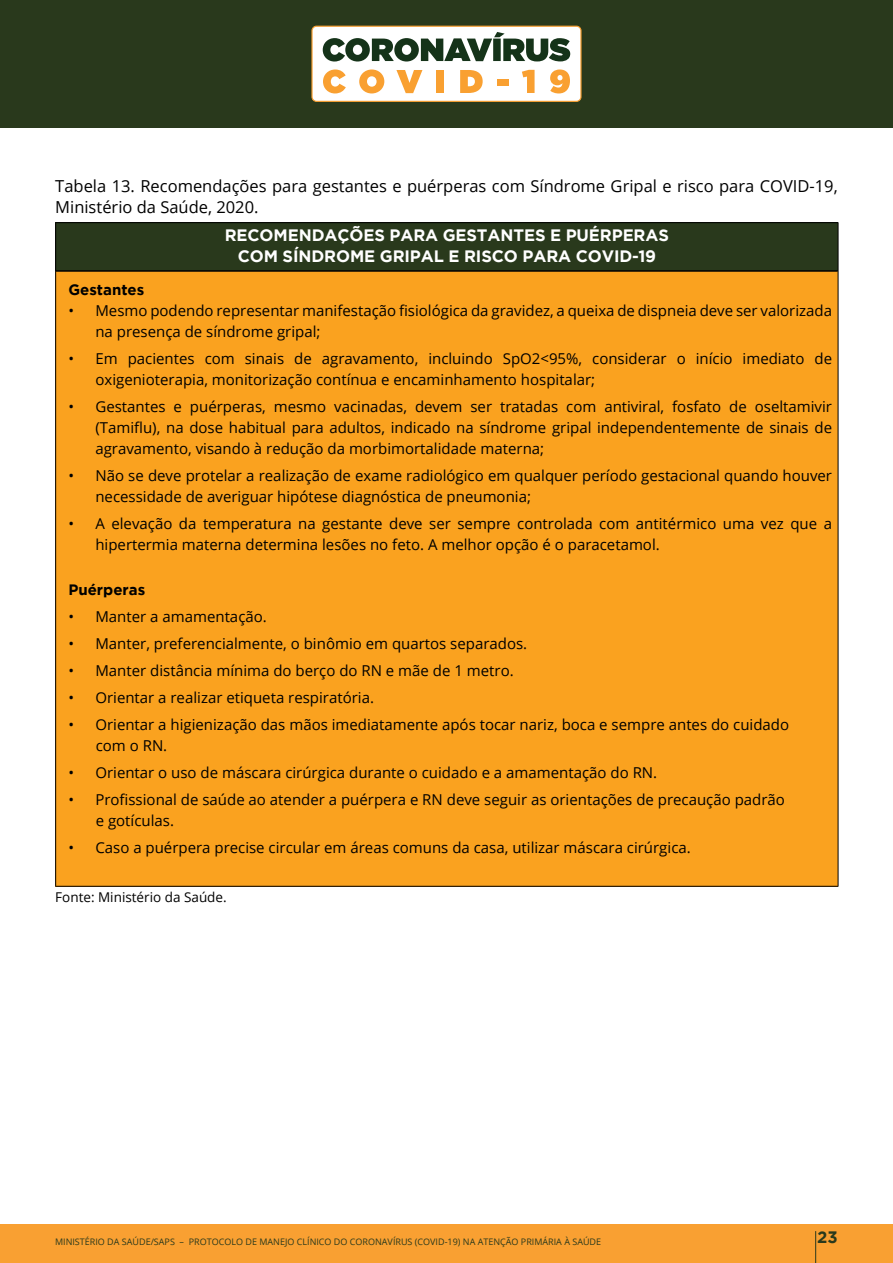
<style>
.page{position:relative;width:893px;height:1263px;background:#fff}
.page>*{position:absolute;margin:0;border:0;box-sizing:border-box;transform-origin:0 0}
.t1{font:16.5px/21px "Open Sans";color:#000}
.t2{font:700 16.5px "Gotham";letter-spacing:-.005em;color:#fff}
.t3{font:700 16.5px "Gotham";color:#29391c}
.t4{font:15px/21px "Open Sans";color:#000}
.t5{font:700 15px "Gotham";color:#000}
.t6{font:13.5px "Open Sans";color:#000}
.t7{font:9px "Open Sans";color:#29391c}
</style>
<div class="page">
<div style="left:0;top:1225px;width:893px;height:38px;background:#f9a032"></div>
<div style="left:0;top:0;width:893px;height:128px;background:#29391c"></div>
<svg style="left:311px;top:26px;width:271px;height:76px;background:#d1cab5"></svg>
<hr style="left:815px;top:1231px;width:1px;height:32px;background:#29391c">
<div style="left:56px;top:223px;width:782px;height:48px;background:#29391c"></div>
<div style="left:56px;top:271px;width:782px;height:615px;background:#faa21f"></div>
<hr style="left:56px;top:270px;width:782px;height:2px;background:#000">
<hr style="left:55px;top:222px;width:783px;height:1px;background:#000">
<hr style="left:55px;top:223px;width:1px;height:48px;background:#000">
<hr style="left:838px;top:223px;width:1px;height:48px;background:#000">
<hr style="left:55px;top:271px;width:1px;height:615px;background:#000">
<hr style="left:838px;top:271px;width:1px;height:615px;background:#000">
<hr style="left:55px;top:886px;width:783px;height:1px;background:#000">
<p class="t1" style="left:55px;top:175px;width:784px">Tabela 13. Recomendações para gestantes e puérperas com Síndrome Gripal e risco para COVID-19,<br>Ministério da Saúde, 2020.</p>
<p class="t2" style="left:225px;top:225px;width:26px">RECOMENDAÇ</p>
<p class="t2" style="left:349px;top:225px;width:53px">ÕES PARA</p>
<p class="t2" style="left:443px;top:225px;width:13px">GESTANTES</p>
<p class="t2" style="left:550px;top:225px;width:28px">E PUÉRPERAS</p>
<p class="t2" style="left:238px;top:246px;width:14px">COM</p>
<p class="t2" style="left:283px;top:246px;width:23px">SÍNDROME</p>
<p class="t2" style="left:380px;top:246px;width:24px">GRIPA</p>
<p class="t2" style="left:434px;top:246px;width:42px">L E RISCO</p>
<p class="t2" style="left:522px;top:246px;width:13px">PARA</p>
<p class="t2" style="left:576px;top:246px;width:82px">COVID-19</p>
<p class="t5" style="left:68px;top:281px;width:77px">GESTANTES</p>
<p class="t4" style="left:95px;top:300px;width:738px;text-indent:-27px">• Mesmo podendo representar manifestação fisiológica da gravidez, a queixa de dispneia deve ser valorizada na presença de síndrome gripal;</p>
<p class="t4" style="left:95px;top:348px;width:738px;text-indent:-27px">• Em pacientes com sinais de agravamento, incluindo SpO2&lt;95%, considerar o início imediato de oxigenioterapia, monitorização contínua e encaminhamento hospitalar;</p>
<p class="t4" style="left:95px;top:396px;width:738px;text-align:justify;text-indent:-27px">• Gestantes e puérperas, mesmo vacinadas, devem ser tratadas com antiviral, fosfato de oseltamivir (Tamiflu), na dose habitual para adultos, indicado na síndrome gripal independentemente de sinais de agravamento, visando à redução da morbimortalidade materna;</p>
<p class="t4" style="left:95px;top:465px;width:738px;text-indent:-27px">• Não se deve protelar a realização de exame radiológico em qualquer período gestacional quando houver necessidade de averiguar hipótese diagnóstica de pneumonia;</p>
<p class="t4" style="left:95px;top:513px;width:738px;text-indent:-27px">• A elevação da temperatura na gestante deve ser sempre controlada com antitérmico uma vez que a hipertermia materna determina lesões no feto. A melhor opção é o paracetamol.</p>
<p class="t5" style="left:68px;top:581px;width:78px">PUÉRPERAS</p>
<p class="t4" style="left:68px;top:606px;width:200px">• Manter a amamentação.</p>
<p class="t4" style="left:68px;top:633px;width:460px">• Manter, preferencialmente, o binômio em quartos separados.</p>
<p class="t4" style="left:68px;top:660px;width:447px">• Manter distância mínima do berço do RN e mãe de 1 metro.</p>
<p class="t4" style="left:68px;top:687px;width:307px">• Orientar a realizar etiqueta respiratória.</p>
<p class="t4" style="left:96px;top:714px;width:695px;text-indent:-27px">• Orientar a higienização das mãos imediatamente após tocar nariz, boca e sempre antes do cuidado com o RN.</p>
<p class="t4" style="left:68px;top:762px;width:590px">• Orientar o uso de máscara cirúrgica durante o cuidado e a amamentação do RN.</p>
<p class="t4" style="left:96px;top:789px;width:691px;text-indent:-27px">• Profissional de saúde ao atender a puérpera e RN deve seguir as orientações de precaução padrão e gotículas.</p>
<p class="t4" style="left:68px;top:837px;width:624px">• Caso a puérpera precise circular em áreas comuns da casa, utilizar máscara cirúrgica.</p>
<p class="t6" style="left:55px;top:888px;width:173px">Fonte: Ministério da Saúde.</p>
<p class="t7" style="left:55px;top:1235px;width:146px">Ministério da Saúde/SAPS – PROTO</p>
<p class="t7" style="left:219px;top:1235px;width:56px">COLO DE MANE</p>
<p class="t7" style="left:285px;top:1235px;width:78px">JO CLÍNI CO DO CORONA</p>
<p class="t7" style="left:388px;top:1235px;width:97px">VÍRUS (COVID-19) NA ATEN</p>
<p class="t7" style="left:500px;top:1235px;width:54px">ÇÃO PRI MÁRIA</p>
<p class="t7" style="left:564px;top:1235px;width:15px">À SAÚDE</p>
<p class="t3" style="left:817px;top:1228px;width:22px">23</p>
</div>
